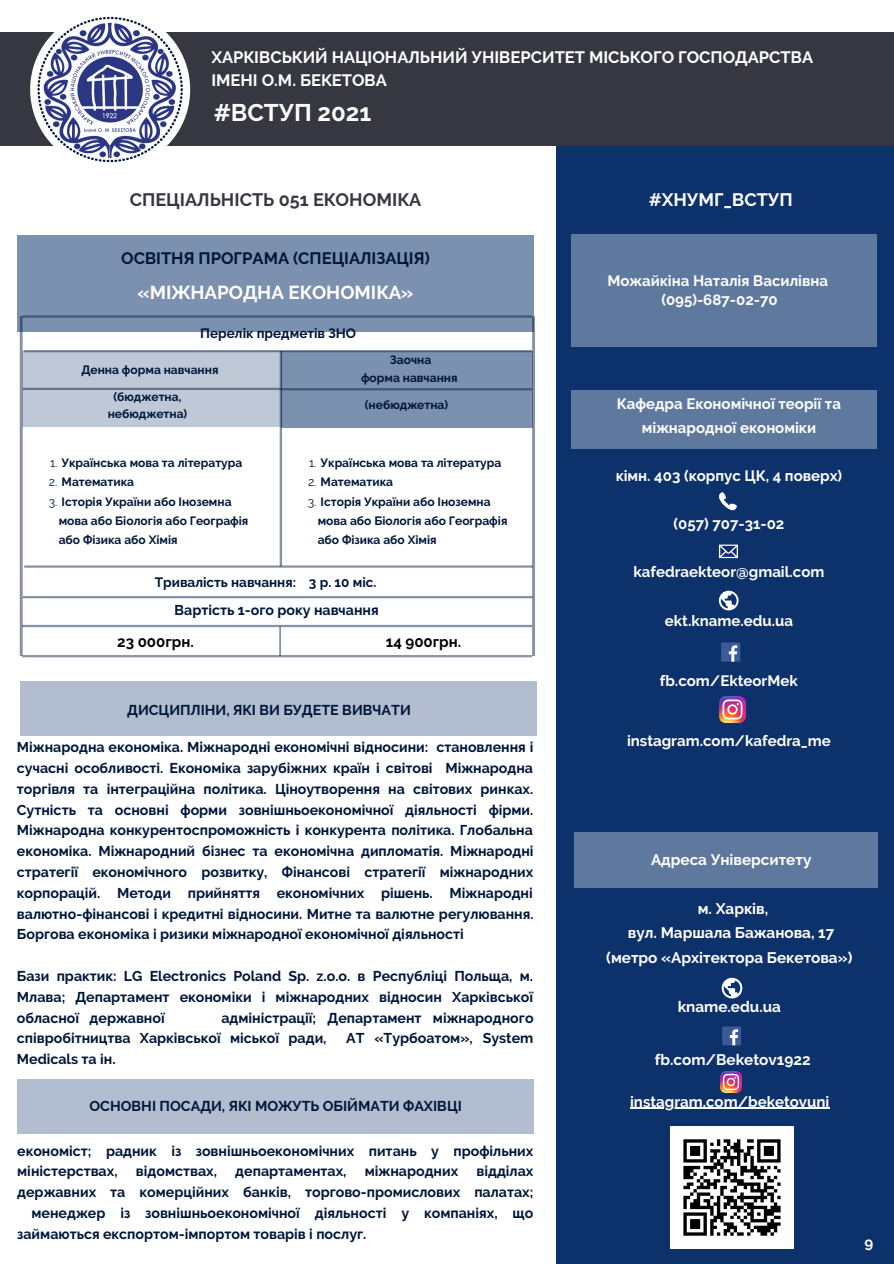
<style>
.page{position:relative;width:894px;height:1264px;background:#fff}
.page>*{position:absolute;margin:0;border:0;box-sizing:border-box;transform-origin:0 0}
.t1{font:700 24px "Raleway";color:#fff}
.t2{font:700 18.75px "Raleway";color:#fff}
.t3{font:700 18px "Raleway";color:#373741}
.t4{font:700 18px "Raleway";color:#fff}
.t5{font:700 16.5px/23px "Raleway";color:#fff}
.t6{font:700 16.5px "Raleway";color:#00173a}
.t7{font:700 15.3px "Raleway";color:#fff}
.t8{font:700 15px/24.2px "Raleway";color:#fff;text-align:center}
.t9{font:700 15px "Raleway";color:#000}
.t10{font:700 14.25px/20.9px "Raleway";color:#00173a;text-align:justify}
.t11{font:700 13.5px "Raleway";color:#00173a}
.t12{font:700 12px/19.4px "Raleway";color:#00173a}
.s1{font-weight:400}
</style>
<div class="page">
<div style="left:555px;top:89px;width:338px;height:1174px;background:#0c316b"></div>
<div style="left:0;top:32px;width:893px;height:114px;background:#373741"></div>
<svg style="left:30px;top:16px;width:160px;height:147px"></svg>
<img style="left:38px;top:19px;width:143px;height:140px">
<div style="left:571px;top:235px;width:305px;height:112px;background:#5f789e"></div>
<div style="left:571px;top:390px;width:305px;height:58px;background:#5f789e"></div>
<svg style="left:718px;top:492px;width:18px;height:18px"></svg>
<svg style="left:718px;top:544px;width:19px;height:14px"></svg>
<svg style="left:718px;top:590px;width:20px;height:20px"></svg>
<div style="left:17px;top:235px;width:516px;height:96px;background:#7c90af"></div>
<div style="left:20px;top:681px;width:516px;height:54px;background:#b2bed0"></div>
<div style="left:17px;top:1079px;width:516px;height:54px;background:#b2bed0"></div>
<div style="left:720px;top:642px;width:20px;height:19px;background:#3d5a98"></div>
<svg style="left:728px;top:645px;width:9px;height:16px"></svg>
<img style="left:719px;top:697px;width:26px;height:25px">
<svg style="left:721px;top:977px;width:21px;height:21px"></svg>
<div style="left:722px;top:1026px;width:18px;height:19px;background:#3d5a98"></div>
<svg style="left:729px;top:1029px;width:9px;height:16px"></svg>
<img style="left:720px;top:1071px;width:21px;height:20px">
<div style="left:574px;top:832px;width:303px;height:55px;background:#5f789e"></div>
<hr style="left:630px;top:1107px;width:199px;height:1px;background:#fff">
<img style="left:670px;top:1126px;width:123px;height:122px">
<svg style="left:20px;top:315px;width:515px;height:342px"></svg>
<p class="t5" style="left:211px;top:45px;width:603px">ХАРКІВСЬКИЙ НАЦІОНАЛЬНИЙ УНІВЕРСИТЕТ МІСЬКОГО ГОСПОДАРСТВА<br>ІМЕНІ О.М. БЕКЕТОВА</p>
<p class="t1" style="left:213px;top:98px;width:159px">#ВСТУП 2021</p>
<p class="t3" style="left:130px;top:189px;width:293px">СПЕЦІАЛЬНІСТЬ 051 ЕКОНОМІКА</p>
<p class="t4" style="left:648px;top:189px;width:145px">#ХНУМГ_ВСТУП</p>
<p class="t6" style="left:121px;top:248px;width:310px">ОСВІТНЯ ПРОГРАМА (СПЕЦІАЛІЗАЦІЯ)</p>
<p class="t2" style="left:137px;top:282px;width:277px">«МІЖНАРОДНА ЕКОНОМІКА»</p>
<p class="t11" style="left:200px;top:325px;width:157px">Перелік предметів ЗНО</p>
<p class="t12" style="left:81px;top:360px;width:138px">Денна форма навчання</p>
<p class="t12" style="left:108px;top:388px;width:81px;line-height:17.4px;text-align:center">(бюджетна, небюджетна)</p>
<p class="t12" style="left:50px;top:453px;width:194px"><span class="s1">1.</span> Українська мова та література</p>
<p class="t12" style="left:49px;top:472px;width:87px"><span class="s1">2.</span> Математика</p>
<p class="t12" style="left:59px;top:491px;width:191px;text-indent:-10px"><span class="s1">3.</span> Історія України або Іноземна мова або Біологія або Географія або Фізика або Хімія</p>
<p class="t12" style="left:390px;top:350px;width:42px">Заочна</p>
<p class="t12" style="left:361px;top:368px;width:98px">форма навчання</p>
<p class="t12" style="left:365px;top:395px;width:85px">(небюджетна)</p>
<p class="t12" style="left:309px;top:453px;width:194px"><span class="s1">1.</span> Українська мова та література</p>
<p class="t12" style="left:308px;top:472px;width:87px"><span class="s1">2.</span> Математика</p>
<p class="t12" style="left:317px;top:491px;width:191px;text-indent:-10px"><span class="s1">3.</span> Історія України або Іноземна мова або Біологія або Географія або Фізика або Хімія</p>
<p class="t11" style="left:155px;top:574px;width:223px">Тривалість навчання: 3 р. 10 міс.</p>
<p class="t10" style="left:174px;top:600px;width:205px">Вартість 1-ого року навчання</p>
<p class="t9" style="left:117px;top:633px;width:78px">23 000грн.</p>
<p class="t9" style="left:386px;top:633px;width:77px">14 900грн.</p>
<p class="t10" style="left:127px;top:700px;width:285px">ДИСЦИПЛІНИ, ЯКІ ВИ БУДЕТЕ ВИВЧАТИ</p>
<p class="t10" style="left:17px;top:736px;width:518px">Міжнародна економіка. Міжнародні економічні відносини: становлення і сучасні особливості. Економіка зарубіжних країн і світові Міжнародна торгівля та інтеграційна політика. Ціноутворення на світових ринках.<br>Сутність та основні форми зовнішньоекономічної діяльності фірми.<br>Міжнародна конкурентоспроможність і конкурента політика. Глобальна економіка. Міжнародний бізнес та економічна дипломатія. Міжнародні стратегії економічного розвитку, Фінансові стратегії міжнародних корпорацій. Методи прийняття економічних рішень. Міжнародні валютно-фінансові і кредитні відносини. Митне та валютне регулювання.<br>Боргова економіка і ризики міжнародної економічної діяльності</p>
<p class="t10" style="left:17px;top:965px;width:517px">Бази практик: LG Electronics Poland Sp. z.o.o. в Республіці Польща, м.<br>Млава; Департамент економіки і міжнародних відносин Харківської обласної державної</p>
<p class="t10" style="left:17px;top:1007px;width:518px;text-indent:204px">адміністрації; Департамент міжнародного співробітництва Харківської міської ради,</p>
<p class="t10" style="left:346px;top:1027px;width:189px">АТ «Турбоатом», System</p>
<p class="t10" style="left:17px;top:1048px;width:100px">Medicals та ін.</p>
<p class="t10" style="left:89px;top:1095px;width:374px">ОСНОВНІ ПОСАДИ, ЯКІ МОЖУТЬ ОБІЙМАТИ ФАХІВЦІ</p>
<p class="t10" style="left:17px;top:1140px;width:517px">економіст; радник із зовнішньоекономічних питань у профільних міністерствах,</p>
<p class="t10" style="left:136px;top:1160px;width:83px">відомствах,</p>
<p class="t10" style="left:235px;top:1160px;width:113px">департаментах,</p>
<p class="t10" style="left:364px;top:1160px;width:95px">міжнародних</p>
<p class="t10" style="left:476px;top:1160px;width:58px">відділах</p>
<p class="t10" style="left:17px;top:1181px;width:517px">державних та комерційних банків, торгово-промислових палатах;</p>
<p class="t10" style="left:32px;top:1202px;width:503px">менеджер із зовнішньоекономічної діяльності у компаніях, що</p>
<p class="t10" style="left:17px;top:1223px;width:350px">займаються експортом-імпортом товарів і послуг.</p>
<p class="t8" style="left:607px;top:268px;width:222px">Можайкіна Наталія Василівна</p>
<p class="t8" style="left:661px;top:287px;width:118px">(095)-687-02-70</p>
<p class="t8" style="left:616px;top:391px;width:225px">Кафедра Економічної теорії та міжнародної економіки</p>
<p class="t8" style="left:615px;top:463px;width:228px">кімн. 403 (корпус ЦК, 4 поверх)</p>
<p class="t8" style="left:673px;top:512px;width:112px">(057) 707-31-02</p>
<p class="t8" style="left:633px;top:560px;width:192px">kafedraekteor@gmail.com</p>
<p class="t8" style="left:664px;top:608px;width:130px">ekt.kname.edu.ua</p>
<p class="t8" style="left:659px;top:668px;width:139px">fb.com/EkteorMek</p>
<p class="t8" style="left:627px;top:728px;width:205px">instagram.com/kafedra_me</p>
<p class="t7" style="left:650px;top:850px;width:162px">Адреса Університету</p>
<p class="t7" style="left:697px;top:899px;width:72px">м. Харків,</p>
<p class="t7" style="left:627px;top:924px;width:208px">вул. Маршала Бажанова, 17</p>
<p class="t7" style="left:606px;top:948px;width:247px">(метро «Архітектора Бекетова»)</p>
<p class="t7" style="left:677px;top:997px;width:105px">kname.edu.ua</p>
<p class="t7" style="left:654px;top:1050px;width:157px">fb.com/Beketov1922</p>
<p class="t8" style="left:630px;top:1089px;width:201px">instagram.com/beketovuni</p>
<p class="t8" style="left:864px;top:1230px;width:10px">9</p>
</div>
